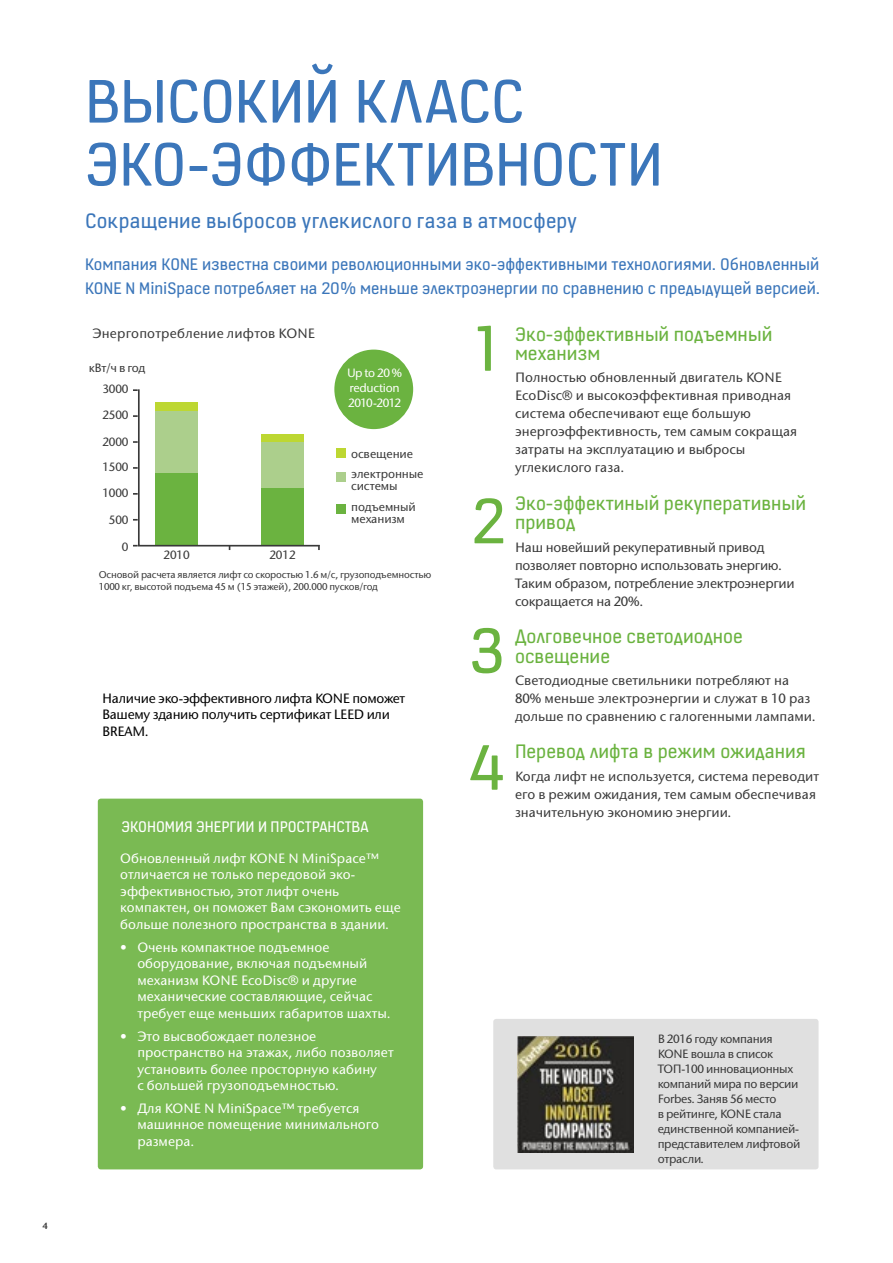
<style>
.page{position:relative;width:893px;height:1263px;background:#fff}
.page>*{position:absolute;margin:0;border:0;box-sizing:border-box;transform-origin:0 0}
.t1{font:69px/129.6px "KONE Information";color:#6bb340}
.t2{font:66px/63px "KONE Information";letter-spacing:-.005em;color:#3b76ba}
.t3{font:22.5px "KONE Information";letter-spacing:.01em;color:#3b76ba}
.t4{font:21px/19.5px "KONE Information";color:#6bb340}
.t5{font:18px/24px "KONE Information";color:#3b76ba}
.t6{font:16.5px "KONE Information";color:#fff}
.t7{font:500 13.5px/16.5px "Stone Sans ITC";color:#fff}
.t8{font:500 13.5px/18px "Stone Sans ITC";color:#393939}
.t9{font:500 13.5px/18px "Stone Sans ITC";letter-spacing:-.02em;color:#393939}
.t10{font:500 13.5px/16.5px "Stone Sans ITC";letter-spacing:-.025em;color:#000}
.t11{font:500 12px/15px "Stone Sans ITC";letter-spacing:-.03em;color:#393939;text-align:justify}
.t12{font:500 12px/20.5px "Stone Sans ITC";letter-spacing:-.01em;color:#393939}
.t13{font:500 12px/15px "Stone Sans ITC";letter-spacing:-.03em;color:#fff}
.t14{font:500 9.9px/11.9px "Stone Sans ITC";letter-spacing:-.02em;color:#393939}
.t15{font:600 9px "Stone Sans";color:#393939}
</style>
<div class="page">
<div style="left:98px;top:799px;width:325px;height:370px;background:#7aba53;border-radius:3px"></div>
<div style="left:334px;top:350px;width:79px;height:79px;background:#6bb340;border-radius:50%"></div>
<svg style="left:133px;top:389px;width:187px;height:161px"></svg>
<div style="left:336px;top:449px;width:9px;height:9px;background:#bdd732"></div>
<div style="left:336px;top:473px;width:9px;height:9px;background:#accf8c"></div>
<div style="left:336px;top:504px;width:9px;height:10px;background:#6bb340"></div>
<div style="left:493px;top:1019px;width:325px;height:150px;background:#e0e0e0;border-radius:3px"></div>
<img style="left:518px;top:1036px;width:116px;height:116px">
<p class="t15" style="left:43px;top:1220px;width:7px">4</p>
<h2 class="t2" style="left:85px;top:67px;width:579px">ВЫСОКИЙ КЛАСС<br>ЭКО-ЭФФЕКТИВНОСТИ</h2>
<h3 class="t3" style="left:85px;top:205px;width:493px">Сокращение выбросов углекислого газа в атмосферу</h3>
<h3 class="t5" style="left:85px;top:251px;width:737px">Компания KONE известна своими революционными эко-эффективными технологиями. Обновленный<br>KONE N MiniSpace потребляет на 20% меньше электроэнергии по сравнению с предыдущей версией.</h3>
<h3 class="t4" style="left:515px;top:323px;width:259px">Эко-эффективный подъемный механизм</h3>
<p class="t8" style="left:515px;top:369px;width:284px">Полностью обновленный двигатель KONE EcoDisc® и высокоэффективная приводная система обеспечивают еще большую энергоэффективность, тем самым сокращая затраты на эксплуатацию и выбросы углекислого газа.</p>
<h3 class="t4" style="left:515px;top:492px;width:293px">Эко-эффектиный рекуперативный привод</h3>
<p class="t9" style="left:515px;top:538px;width:281px">Наш новейший рекуперативный привод позволяет повторно использовать энергию.<br>Таким образом, потребление электроэнергии сокращается на 20%.</p>
<h3 class="t4" style="left:515px;top:626px;width:229px">Долговечное светодиодное освещение</h3>
<p class="t8" style="left:515px;top:671px;width:302px">Светодиодные светильники потребляют на<br>80% меньше электроэнергии и служат в 10 раз дольше по сравнению с галогенными лампами.</p>
<h3 class="t4" style="left:515px;top:741px;width:293px">Перевод лифта в режим ожидания</h3>
<p class="t8" style="left:515px;top:767px;width:306px">Когда лифт не используется, система переводит его в режим ожидания, тем самым обеспечивая значительную экономию энергии.</p>
<h1 class="t1" style="left:475px;top:281px;width:25px">1</h1>
<p class="t8" style="left:92px;top:324px;width:224px">Энергопотребление лифтов KONE</p>
<p class="t11" style="left:89px;top:361px;width:58px">кВт/ч в год</p>
<p class="t13" style="left:347px;top:365px;width:57px">Up to 20 % reduction<br>2010-2012</p>
<p class="t11" style="left:102px;top:382px;width:28px">3000</p>
<p class="t11" style="left:102px;top:407px;width:28px">2500</p>
<p class="t11" style="left:102px;top:429px;width:28px;line-height:25.5px">2000<br>1500<br>1000</p>
<p class="t12" style="left:351px;top:443px;width:74px">освещение электронные</p>
<p class="t12" style="left:351px;top:476px;width:66px">системы подъемный</p>
<p class="t12" style="left:351px;top:508px;width:55px">механизм</p>
<h1 class="t1" style="left:469px;top:453px;width:38px">2<br>3</h1>
<p class="t11" style="left:109px;top:512px;width:21px">500</p>
<p class="t11" style="left:122px;top:539px;width:8px">0</p>
<p class="t11" style="left:164px;top:547px;width:28px">2010</p>
<p class="t11" style="left:269px;top:547px;width:28px">2012</p>
<p class="t14" style="left:99px;top:568px;width:334px">Основой расчета является лифт со скоростью 1.6 м/с, грузоподъемностью<br>1000 кг, высотой подъема 45 м (15 этажей), 200.000 пусков/год</p>
<p class="t10" style="left:102px;top:690px;width:305px">Наличие эко-эффективного лифта KONE поможет<br>Вашему зданию получить сертификат LEED или<br>BREAM.</p>
<h1 class="t1" style="left:468px;top:699px;width:38px">4</h1>
<p class="t6" style="left:121px;top:816px;width:249px">ЭКОНОМИЯ ЭНЕРГИИ И ПРОСТРАНСТВА</p>
<p class="t7" style="left:120px;top:850px;width:282px">Обновленный лифт KONE N MiniSpace™ отличается не только передовой эко&shy;эффективностью, этот лифт очень компактен, он поможет Вам сэкономить еще больше полезного пространства в здании.</p>
<p class="t7" style="left:137px;top:939px;width:255px;text-indent:-17px">• Очень компактное подъемное оборудование, включая подъемный механизм KONE EcoDisc® и другие механические составляющие, сейчас требует еще меньших габаритов шахты.</p>
<p class="t7" style="left:137px;top:1028px;width:258px;text-indent:-17px">• Это высвобождает полезное пространство на этажах, либо позволяет установить более просторную кабину<br>с большей грузоподъемностью.</p>
<p class="t7" style="left:137px;top:1100px;width:243px;text-indent:-17px">• Для KONE N MiniSpace™ требуется машинное помещение минимального размера.</p>
<p class="t11" style="left:658px;top:1031px;width:144px;text-align:left">В 2016 году компания<br>KONE вошла в список<br>ТОП-100 инновационных компаний мира по версии<br>Forbes. Заняв 56 место<br>в рейтинге, KONE стала единственной компанией&shy;представителем лифтовой отрасли.</p>
</div>
